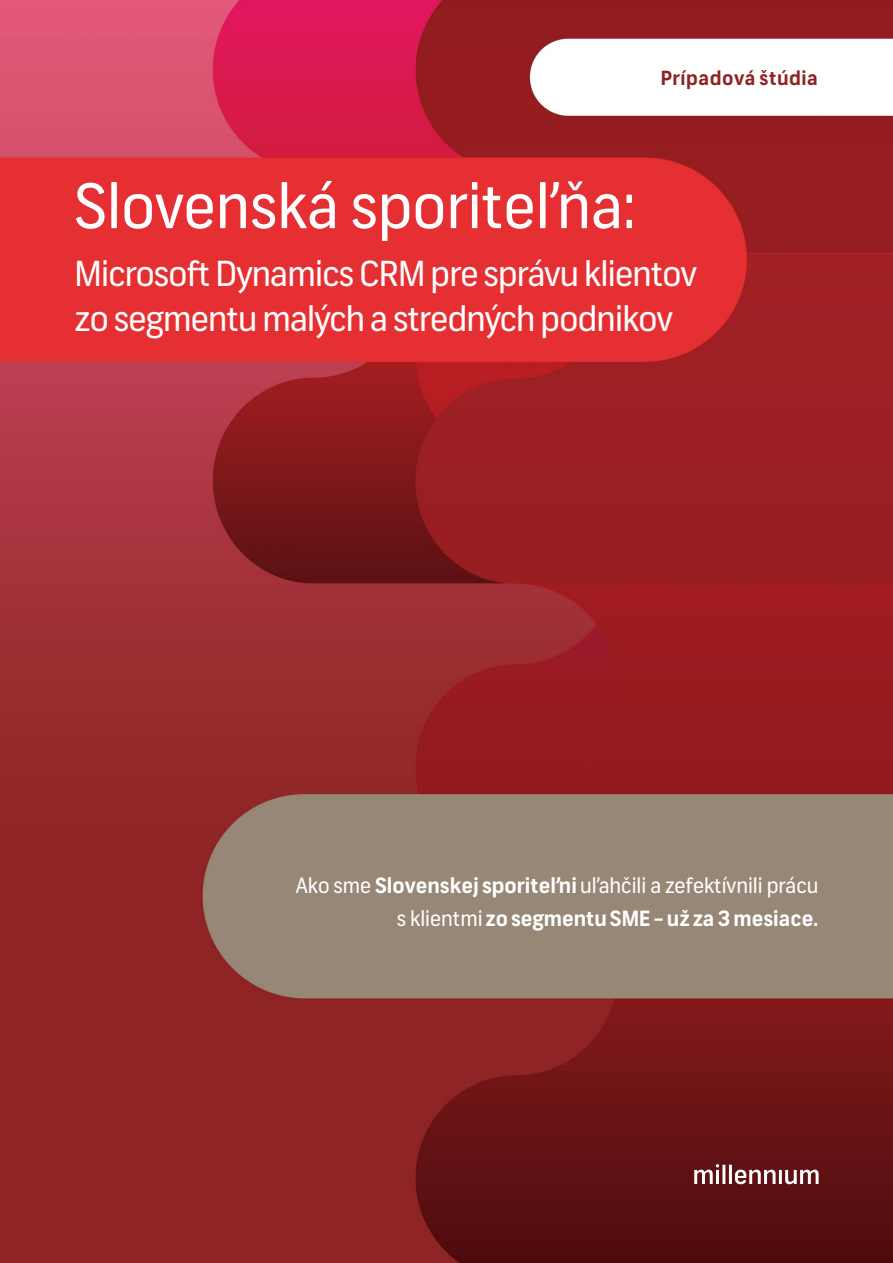
<style>
.page{position:relative;width:893px;height:1263px;background:#fff}
.page>*{position:absolute;margin:0;border:0;box-sizing:border-box;transform-origin:0 0}
.t1{font:61.5px "Frank";color:#fff}
.t2{font:34.5px/45px "Frank";letter-spacing:-.02em;color:#fff}
.t3{font:700 21px/33px "Frank";color:#fff;text-align:right}
.t4{font:700 19.5px "Frank";letter-spacing:.025em;color:#8e2424}
.s1{font-weight:400}
</style>
<div class="page">
<img style="left:0;top:0;width:893px;height:1263px">
<svg style="left:694px;top:1164px;width:125px;height:20px"></svg>
<p class="t4" style="left:661px;top:66px;width:159px">Prípadová štúdia</p>
<p class="t1" style="left:74px;top:169px;width:563px">Slovenská sporiteľňa:</p>
<p class="t2" style="left:74px;top:252px;width:624px">Microsoft Dynamics CRM pre správu klientov zo segmentu malých a stredných podnikov</p>
<p class="t3" style="left:296px;top:870px;width:524px"><span class="s1">Ako sme</span> Slovenskej sporiteľni <span class="s1">uľahčili a zefektívnili prácu s klientmi</span> zo segmentu SME - už za 3 mesiace.</p>
</div>
